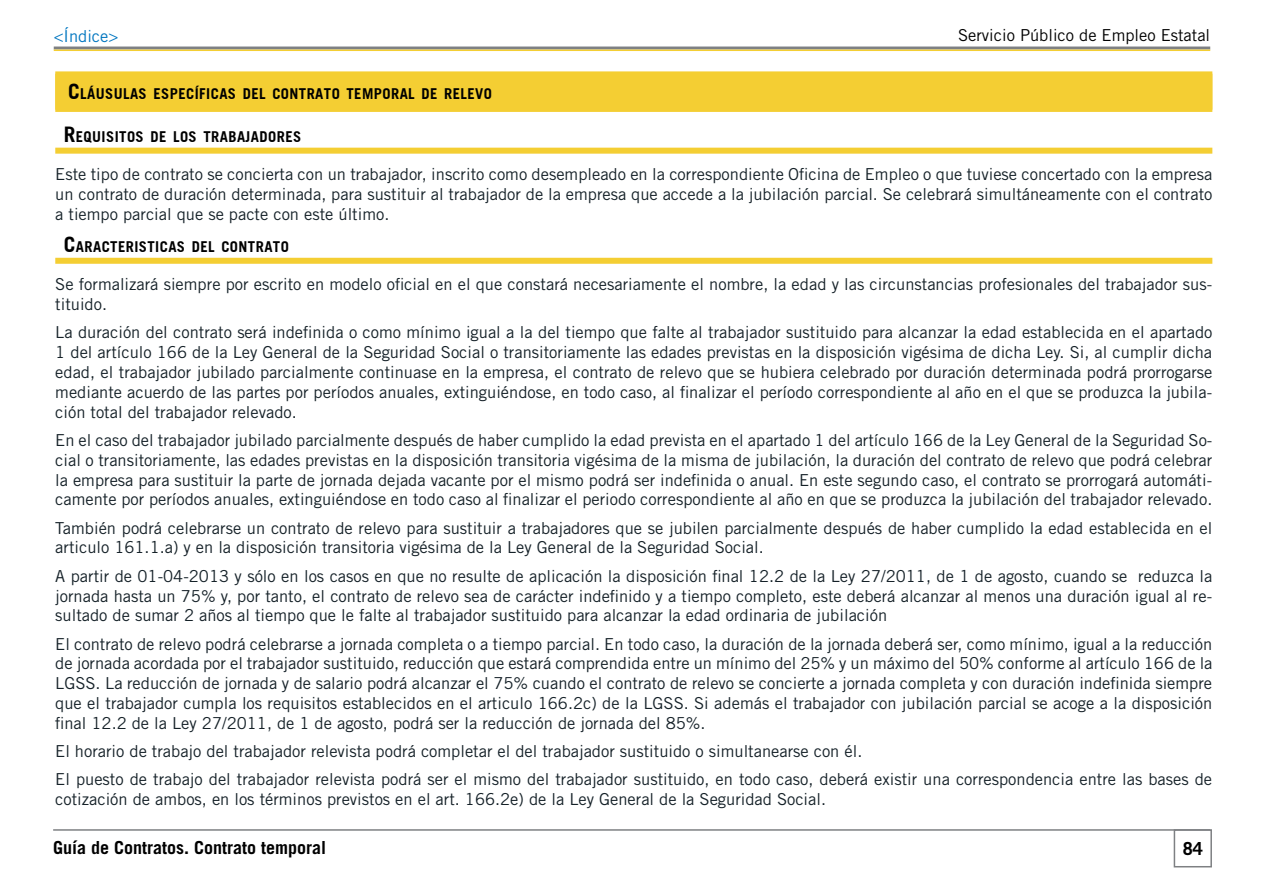
<style>
.page{position:relative;width:1263px;height:893px;background:#fff}
.page>*{position:absolute;margin:0;border:0;box-sizing:border-box;transform-origin:0 0}
.t1{font:700 18px "Trade Gothic LT Std";color:#000}
.t2{font:16.5px/19.8px "Trade Gothic LT Std";color:#152128;text-align:justify}
.t3{font:16.5px "Trade Gothic LT Std";color:#000}
.t4{font:16.5px "Trade Gothic LT Std";color:#0076c0}
.t5{font:14.7px "Trade Gothic BD Bold";letter-spacing:.03em;color:#000}
.s1{font-size:21px}
</style>
<div class="page">
<div style="left:1174px;top:829px;width:38px;height:38px;border:2px solid #7e8083"></div>
<hr style="left:53px;top:829px;width:1157px;height:2px;background:#7e8083">
<hr style="left:54px;top:47px;width:1156px;height:3px;background:#7e8083">
<hr style="left:54px;top:50px;width:1156px;height:1px;background:#f4ce33">
<div style="left:55px;top:71px;width:1157px;height:41px;background:#f4ce33"></div>
<div style="left:55px;top:148px;width:1157px;height:6px;background:#f4ce33"></div>
<div style="left:55px;top:258px;width:1157px;height:6px;background:#f4ce33"></div>
<p class="t4" style="left:54px;top:26px;width:66px">&lt;Índice&gt;</p>
<p class="t3" style="left:958px;top:25px;width:254px">Servicio Público de Empleo Estatal</p>
<p class="t5" style="left:68px;top:85px;width:425px"><span class="s1">C</span>LÁUSULAS ESPECÍFICAS DEL CONTRATO TEMPORAL DE RELEVO</p>
<p class="t5" style="left:64px;top:127px;width:239px"><span class="s1">R</span>EQUISITOS DE LOS TRABAJADORES</p>
<p class="t2" style="left:55px;top:164px;width:1159px">Este tipo de contrato se concierta con un trabajador, inscrito como desempleado en la correspondiente Oficina de Empleo o que tuviese concertado con la empresa un contrato de duración determinada, para sustituir al trabajador de la empresa que accede a la jubilación parcial. Se celebrará simultáneamente con el contrato a tiempo parcial que se pacte con este último.</p>
<p class="t5" style="left:64px;top:237px;width:227px"><span class="s1">C</span>ARACTERISTICAS DEL CONTRATO</p>
<p class="t2" style="left:55px;top:274px;width:1158px">Se formalizará siempre por escrito en modelo oficial en el que constará necesariamente el nombre, la edad y las circunstancias profesionales del trabajador sus&shy;tituido.</p>
<p class="t2" style="left:55px;top:322px;width:1159px">La duración del contrato será indefinida o como mínimo igual a la del tiempo que falte al trabajador sustituido para alcanzar la edad establecida en el apartado 1 del artículo 166 de la Ley General de la Seguridad Social o transitoriamente las edades previstas en la disposición vigésima de dicha Ley. Si, al cumplir dicha edad, el trabajador jubilado parcialmente continuase en la empresa, el contrato de relevo que se hubiera celebrado por duración determinada podrá prorrogarse mediante acuerdo de las partes por períodos anuales, extinguiéndose, en todo caso, al finalizar el período correspondiente al año en el que se produzca la jubila&shy;ción total del trabajador relevado.</p>
<p class="t2" style="left:55px;top:430px;width:1158px">En el caso del trabajador jubilado parcialmente después de haber cumplido la edad prevista en el apartado 1 del artículo 166 de la Ley General de la Seguridad So&shy;cial o transitoriamente, las edades previstas en la disposición transitoria vigésima de la misma de jubilación, la duración del contrato de relevo que podrá celebrar la empresa para sustituir la parte de jornada dejada vacante por el mismo podrá ser indefinida o anual. En este segundo caso, el contrato se prorrogará automáti&shy;camente por períodos anuales, extinguiéndose en todo caso al finalizar el periodo correspondiente al año en que se produzca la jubilación del trabajador relevado.</p>
<p class="t2" style="left:55px;top:518px;width:1158px">También podrá celebrarse un contrato de relevo para sustituir a trabajadores que se jubilen parcialmente después de haber cumplido la edad establecida en el articulo 161.1.a) y en la disposición transitoria vigésima de la Ley General de la Seguridad Social.</p>
<p class="t2" style="left:55px;top:566px;width:1158px">A partir de 01-04-2013 y sólo en los casos en que no resulte de aplicación la disposición final 12.2 de la Ley 27/2011, de 1 de agosto, cuando se reduzca la jornada hasta un 75% y, por tanto, el contrato de relevo sea de carácter indefinido y a tiempo completo, este deberá alcanzar al menos una duración igual al re&shy;sultado de sumar 2 años al tiempo que le falte al trabajador sustituido para alcanzar la edad ordinaria de jubilación</p>
<p class="t2" style="left:55px;top:634px;width:1159px">El contrato de relevo podrá celebrarse a jornada completa o a tiempo parcial. En todo caso, la duración de la jornada deberá ser, como mínimo, igual a la reducción de jornada acordada por el trabajador sustituido, reducción que estará comprendida entre un mínimo del 25% y un máximo del 50% conforme al artículo 166 de la LGSS. La reducción de jornada y de salario podrá alcanzar el 75% cuando el contrato de relevo se concierte a jornada completa y con duración indefinida siempre que el trabajador cumpla los requisitos establecidos en el articulo 166.2c) de la LGSS. Si además el trabajador con jubilación parcial se acoge a la disposición final 12.2 de la Ley 27/2011, de 1 de agosto, podrá ser la reducción de jornada del 85%.</p>
<p class="t2" style="left:55px;top:737px;width:1158px;line-height:28.3px">El horario de trabajo del trabajador relevista podrá completar el del trabajador sustituido o simultanearse con él.<br>El puesto de trabajo del trabajador relevista podrá ser el mismo del trabajador sustituido, en todo caso, deberá existir una correspondencia entre las bases de</p>
<p class="t2" style="left:55px;top:789px;width:772px">cotización de ambos, en los términos previstos en el art. 166.2e) de la Ley General de la Seguridad Social.</p>
<p class="t1" style="left:53px;top:837px;width:275px">Guía de Contratos. Contrato temporal</p>
<p class="t1" style="left:1183px;top:837px;width:22px">84</p>
</div>
